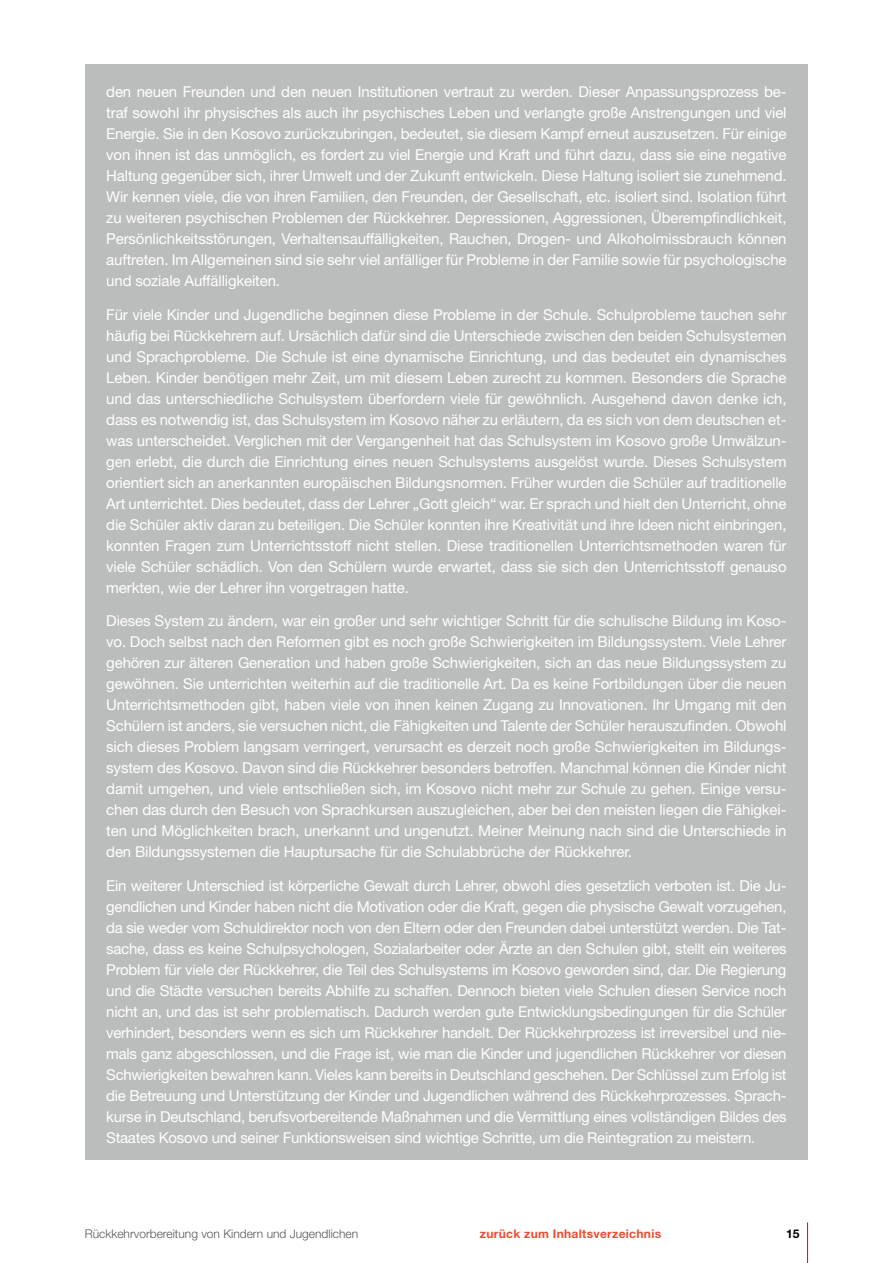
<style>
.page{position:relative;width:893px;height:1263px;background:#fff}
.page>*{position:absolute;margin:0;border:0;box-sizing:border-box;transform-origin:0 0}
.t1{font:15px/21px "Helvetica Neue LT";letter-spacing:-.01em;color:#fff;text-align:justify}
.t2{font:300 12px "Helvetica Neue LT";color:#565655}
.t3{font:700 12px "Helvetica Neue LT";letter-spacing:.025em;color:#ea4d33}
.t4{font:700 12px "Helvetica Neue LT";color:#000}
</style>
<div class="page">
<hr style="left:807px;top:1222px;width:1px;height:41px;background:#e3000b">
<div style="left:85px;top:64px;width:723px;height:1095px;background:#bbbcbc"></div>
<p class="t1" style="left:106px;top:81px;width:682px">den neuen Freunden und den neuen Institutionen vertraut zu werden. Dieser Anpassungsprozess be&shy;traf sowohl ihr physisches als auch ihr psychisches Leben und verlangte große Anstrengungen und viel Energie. Sie in den Kosovo zurückzubringen, bedeutet, sie diesem Kampf erneut auszusetzen. Für einige von ihnen ist das unmöglich, es fordert zu viel Energie und Kraft und führt dazu, dass sie eine negative Haltung gegenüber sich, ihrer Umwelt und der Zukunft entwickeln. Diese Haltung isoliert sie zunehmend.<br>Wir kennen viele, die von ihren Familien, den Freunden, der Gesellschaft, etc. isoliert sind. Isolation führt zu weiteren psychischen Problemen der Rückkehrer. Depressionen, Aggressionen, Überempfindlichkeit, Persönlichkeitsstörungen, Verhaltensauffälligkeiten, Rauchen, Drogen- und Alkoholmissbrauch können auftreten. Im Allgemeinen sind sie sehr viel anfälliger für Probleme in der Familie sowie für psychologische und soziale Auffälligkeiten.</p>
<p class="t1" style="left:106px;top:304px;width:682px">Für viele Kinder und Jugendliche beginnen diese Probleme in der Schule. Schulprobleme tauchen sehr häufig bei Rückkehrern auf. Ursächlich dafür sind die Unterschiede zwischen den beiden Schulsystemen und Sprachprobleme. Die Schule ist eine dynamische Einrichtung, und das bedeutet ein dynamisches Leben. Kinder benötigen mehr Zeit, um mit diesem Leben zurecht zu kommen. Besonders die Sprache und das unterschiedliche Schulsystem überfordern viele für gewöhnlich. Ausgehend davon denke ich, dass es notwendig ist, das Schulsystem im Kosovo näher zu erläutern, da es sich von dem deutschen et&shy;was unterscheidet. Verglichen mit der Vergangenheit hat das Schulsystem im Kosovo große Umwälzun&shy;gen erlebt, die durch die Einrichtung eines neuen Schulsystems ausgelöst wurde. Dieses Schulsystem orientiert sich an anerkannten europäischen Bildungsnormen. Früher wurden die Schüler auf traditionelle Art unterrichtet. Dies bedeutet, dass der Lehrer „Gott gleich“ war. Er sprach und hielt den Unterricht, ohne die Schüler aktiv daran zu beteiligen. Die Schüler konnten ihre Kreativität und ihre Ideen nicht einbringen, konnten Fragen zum Unterrichtsstoff nicht stellen. Diese traditionellen Unterrichtsmethoden waren für viele Schüler schädlich. Von den Schülern wurde erwartet, dass sie sich den Unterrichtsstoff genauso merkten, wie der Lehrer ihn vorgetragen hatte.</p>
<p class="t1" style="left:106px;top:610px;width:682px">Dieses System zu ändern, war ein großer und sehr wichtiger Schritt für die schulische Bildung im Koso&shy;vo. Doch selbst nach den Reformen gibt es noch große Schwierigkeiten im Bildungssystem. Viele Lehrer gehören zur älteren Generation und haben große Schwierigkeiten, sich an das neue Bildungssystem zu gewöhnen. Sie unterrichten weiterhin auf die traditionelle Art. Da es keine Fortbildungen über die neuen Unterrichtsmethoden gibt, haben viele von ihnen keinen Zugang zu Innovationen. Ihr Umgang mit den Schülern ist anders, sie versuchen nicht, die Fähigkeiten und Talente der Schüler herauszufinden. Obwohl sich dieses Problem langsam verringert, verursacht es derzeit noch große Schwierigkeiten im Bildungs&shy;system des Kosovo. Davon sind die Rückkehrer besonders betroffen. Manchmal können die Kinder nicht damit umgehen, und viele entschließen sich, im Kosovo nicht mehr zur Schule zu gehen. Einige versu&shy;chen das durch den Besuch von Sprachkursen auszugleichen, aber bei den meisten liegen die Fähigkei&shy;ten und Möglichkeiten brach, unerkannt und ungenutzt. Meiner Meinung nach sind die Unterschiede in den Bildungssystemen die Hauptursache für die Schulabbrüche der Rückkehrer.</p>
<p class="t1" style="left:106px;top:875px;width:682px">Ein weiterer Unterschied ist körperliche Gewalt durch Lehrer, obwohl dies gesetzlich verboten ist. Die Ju&shy;gendlichen und Kinder haben nicht die Motivation oder die Kraft, gegen die physische Gewalt vorzugehen, da sie weder vom Schuldirektor noch von den Eltern oder den Freunden dabei unterstützt werden. Die Tat&shy;sache, dass es keine Schulpsychologen, Sozialarbeiter oder Ärzte an den Schulen gibt, stellt ein weiteres Problem für viele der Rückkehrer, die Teil des Schulsystems im Kosovo geworden sind, dar. Die Regierung und die Städte versuchen bereits Abhilfe zu schaffen. Dennoch bieten viele Schulen diesen Service noch nicht an, und das ist sehr problematisch. Dadurch werden gute Entwicklungsbedingungen für die Schüler verhindert, besonders wenn es sich um Rückkehrer handelt. Der Rückkehrprozess ist irreversibel und nie&shy;mals ganz abgeschlossen, und die Frage ist, wie man die Kinder und jugendlichen Rückkehrer vor diesen Schwierigkeiten bewahren kann. Vieles kann bereits in Deutschland geschehen. Der Schlüssel zum Erfolg ist die Betreuung und Unterstützung der Kinder und Jugendlichen während des Rückkehrprozesses. Sprach&shy;kurse in Deutschland, berufsvorbereitende Maßnahmen und die Vermittlung eines vollständigen Bildes des Staates Kosovo und seiner Funktionsweisen sind wichtige Schritte, um die Reintegration zu meistern.</p>
<p class="t2" style="left:85px;top:1226px;width:275px">Rückkehrvorbereitung von Kindern und Jugendlichen</p>
<p class="t3" style="left:480px;top:1226px;width:183px">zurück zum Inhaltsverzeichnis</p>
<p class="t4" style="left:786px;top:1226px;width:15px">15</p>
</div>
